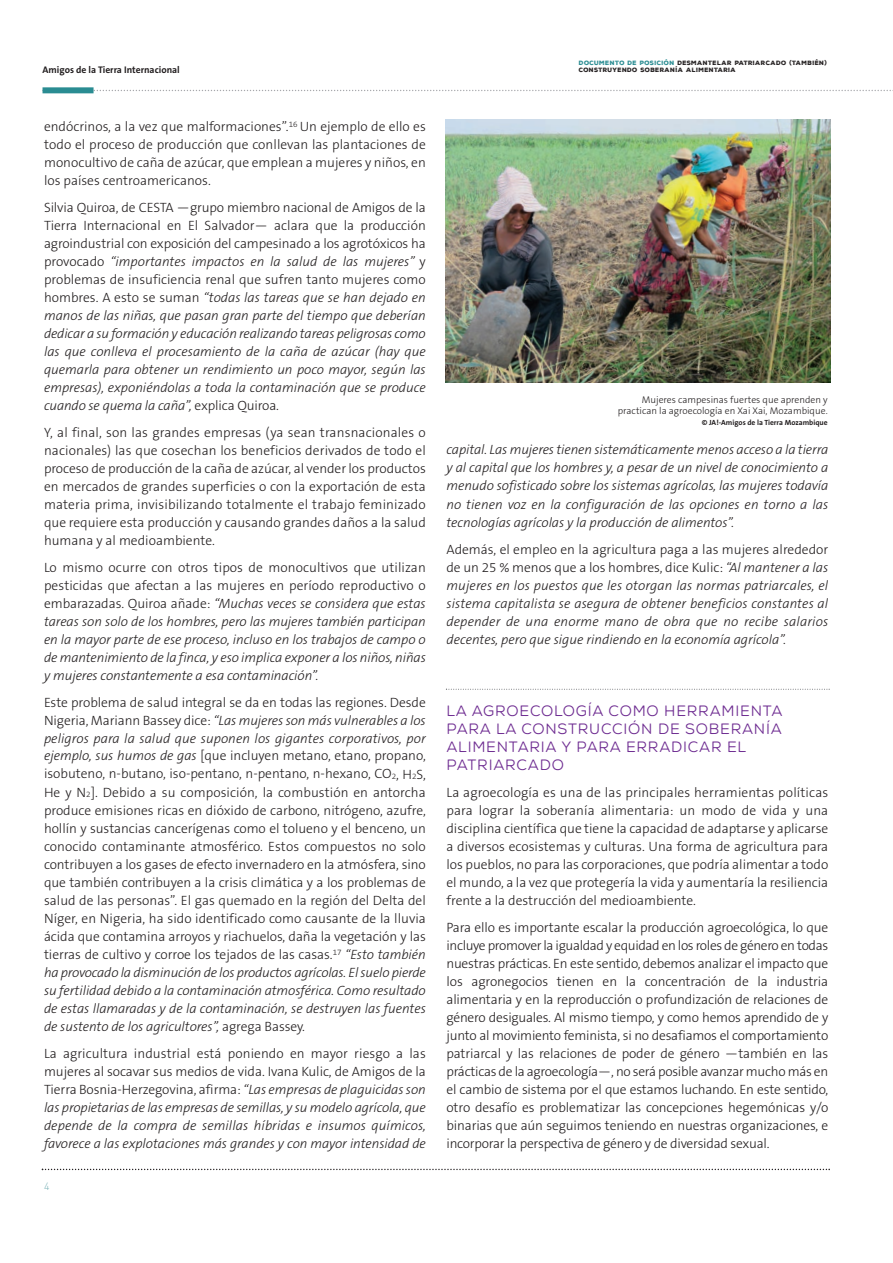
<style>
.page{position:relative;width:893px;height:1263px;background:#fff}
.page>*{position:absolute;margin:0;border:0;box-sizing:border-box;transform-origin:0 0}
.t1{font:15px/18px "Nexa Rust Sans";letter-spacing:.05em;color:#6e2c91}
.t2{font:300 13.5px/18px "The Sans B3";color:#231f20;text-align:justify}
.t3{font:italic 300 13.5px/18px "The Sans B3";letter-spacing:-.005em;color:#231f20;text-align:justify}
.t4{font:300 9.75px/11.2px "The Sans B3";color:#231f20;text-align:right}
.t5{font:700 9.6px "The Sans B7";color:#231f20}
.t6{font:700 7.5px "The Sans B7";color:#231f20}
.t7{font:6px/6.8px "Nexa Rust Sans Black 01";letter-spacing:.05em;color:#231f20}
.s1{color:#2a8c92}
.s2{font-style:normal}
.s3{font-style:italic}
.s4{font-size:8.1px}
</style>
<div class="page">
<svg style="left:94px;top:90px;width:799px;height:1px"></svg>
<div style="left:43px;top:87px;width:51px;height:6px;background:#2a8c92"></div>
<svg style="left:42px;top:1169px;width:788px;height:1px"></svg>
<img style="left:445px;top:119px;width:385px;height:264px">
<svg style="left:446px;top:689px;width:384px;height:1px"></svg>
<p class="t5" style="left:43px;top:66px;width:139px">Amigos de la Tierra Internacional</p>
<p class="t7" style="left:579px;top:60px;width:249px"><span class="s1">DOCUMENTO DE POSICIÓN</span> DESMANTELAR PATRIARCADO (TAMBIÉN)<br>CONSTRUYENDO SOBERANÍA ALIMENTARIA</p>
<p class="t2" style="left:44px;top:118px;width:383px">endócrinos, a la vez que malformaciones”.<sup>16</sup> Un ejemplo de ello es todo el proceso de producción que conllevan las plantaciones de monocultivo de caña de azúcar, que emplean a mujeres y niños, en los países centroamericanos.</p>
<p class="t3" style="left:44px;top:199px;width:383px"><span class="s2">Silvia Quiroa, de CESTA —grupo miembro nacional de Amigos de la Tierra Internacional en El Salvador— aclara que la producción agroindustrial con exposición del campesinado a los agrotóxicos ha provocado</span> “importantes impactos en la salud de las mujeres” <span class="s2">y problemas de insuficiencia renal que sufren tanto mujeres como hombres. A esto se suman</span> “todas las tareas que se han dejado en manos de las niñas, que pasan gran parte del tiempo que deberían dedicar a su formación y educación realizando tareas peligrosas como las que conlleva el procesamiento de la caña de azúcar (hay que quemarla para obtener un rendimiento un poco mayor, según las empresas), exponiéndolas a toda la contaminación que se produce cuando se quema la caña”, <span class="s2">explica Quiroa.</span></p>
<p class="t2" style="left:44px;top:424px;width:383px">Y, al final, son las grandes empresas (ya sean transnacionales o nacionales) las que cosechan los beneficios derivados de todo el proceso de producción de la caña de azúcar, al vender los productos en mercados de grandes superficies o con la exportación de esta materia prima, invisibilizando totalmente el trabajo feminizado que requiere esta producción y causando grandes daños a la salud humana y al medioambiente.</p>
<p class="t3" style="left:44px;top:558px;width:383px"><span class="s2">Lo mismo ocurre con otros tipos de monocultivos que utilizan pesticidas que afectan a las mujeres en período reproductivo o embarazadas. Quiroa añade:</span> “Muchas veces se considera que estas tareas son solo de los hombres, pero las mujeres también participan en la mayor parte de ese proceso, incluso en los trabajos de campo o de mantenimiento de la finca, y eso implica exponer a los niños, niñas y mujeres constantemente a esa contaminación”.</p>
<p class="t2" style="left:44px;top:694px;width:383px">Este problema de salud integral se da en todas las regiones. Desde Nigeria, Mariann Bassey dice: <span class="s3">“Las mujeres son más vulnerables a los peligros para la salud que suponen los gigantes corporativos, por ejemplo, sus humos de gas</span> [que incluyen metano, etano, propano, isobuteno, n-butano, iso-pentano, n-pentano, n-hexano, CO<span class="s4">2</span>, H<span class="s4">2</span>S, He y N<span class="s4">2</span>]. Debido a su composición, la combustión en antorcha produce emisiones ricas en dióxido de carbono, nitrógeno, azufre, hollín y sustancias cancerígenas como el tolueno y el benceno, un conocido contaminante atmosférico. Estos compuestos no solo contribuyen a los gases de efecto invernadero en la atmósfera, sino que también contribuyen a la crisis climática y a los problemas de salud de las personas”. El gas quemado en la región del Delta del Níger, en Nigeria, ha sido identificado como causante de la lluvia ácida que contamina arroyos y riachuelos, daña la vegetación y las tierras de cultivo y corroe los tejados de las casas.<sup>17</sup> <span class="s3">“Esto también ha provocado la disminución de los productos agrícolas. El suelo pierde su fertilidad debido a la contaminación atmosférica. Como resultado de estas llamaradas y de la contaminación, se destruyen las fuentes de sustento de los agricultores”,</span> agrega Bassey.</p>
<p class="t3" style="left:44px;top:1045px;width:383px"><span class="s2">La agricultura industrial está poniendo en mayor riesgo a las mujeres al socavar sus medios de vida. Ivana Kulic, de Amigos de la Tierra Bosnia-Herzegovina, afirma:</span> “Las empresas de plaguicidas son las propietarias de las empresas de semillas, y su modelo agrícola, que depende de la compra de semillas híbridas e insumos químicos, favorece a las explotaciones más grandes y con mayor intensidad de</p>
<p class="t4" style="left:618px;top:395px;width:211px">Mujeres campesinas fuertes que aprenden y practican la agroecología en Xai Xai, Mozambique.</p>
<p class="t6" style="left:702px;top:420px;width:127px">© JA!-Amigos de la Tierra Mozambique</p>
<p class="t3" style="left:446px;top:441px;width:383px">capital. Las mujeres tienen sistemáticamente menos acceso a la tierra y al capital que los hombres y, a pesar de un nivel de conocimiento a menudo sofisticado sobre los sistemas agrícolas, las mujeres todavía no tienen voz en la configuración de las opciones en torno a las tecnologías agrícolas y la producción de alimentos”.</p>
<p class="t3" style="left:446px;top:541px;width:383px"><span class="s2">Además, el empleo en la agricultura paga a las mujeres alrededor de un 25 % menos que a los hombres, dice Kulic:</span> “Al mantener a las mujeres en los puestos que les otorgan las normas patriarcales, el sistema capitalista se asegura de obtener beneficios constantes al depender de una enorme mano de obra que no recibe salarios decentes, pero que sigue rindiendo en la economía agrícola”.</p>
<p class="t1" style="left:446px;top:701px;width:338px">LA AGROECOLOGÍA COMO HERRAMIENTA<br>PARA LA CONSTRUCCIÓN DE SOBERANÍA<br>ALIMENTARIA Y PARA ERRADICAR EL<br>PATRIARCADO</p>
<p class="t2" style="left:446px;top:784px;width:383px">La agroecología es una de las principales herramientas políticas para lograr la soberanía alimentaria: un modo de vida y una disciplina científica que tiene la capacidad de adaptarse y aplicarse a diversos ecosistemas y culturas. Una forma de agricultura para los pueblos, no para las corporaciones, que podría alimentar a todo el mundo, a la vez que protegería la vida y aumentaría la resiliencia frente a la destrucción del medioambiente.</p>
<p class="t2" style="left:446px;top:919px;width:383px">Para ello es importante escalar la producción agroecológica, lo que incluye promover la igualdad y equidad en los roles de género en todas nuestras prácticas. En este sentido, debemos analizar el impacto que los agronegocios tienen en la concentración de la industria alimentaria y en la reproducción o profundización de relaciones de género desiguales. Al mismo tiempo, y como hemos aprendido de y junto al movimiento feminista, si no desafiamos el comportamiento patriarcal y las relaciones de poder de género —también en las prácticas de la agroecología—, no será posible avanzar mucho más en el cambio de sistema por el que estamos luchando. En este sentido, otro desafío es problematizar las concepciones hegemónicas y/o binarias que aún seguimos teniendo en nuestras organizaciones, e incorporar la perspectiva de género y de diversidad sexual.</p>
</div>
